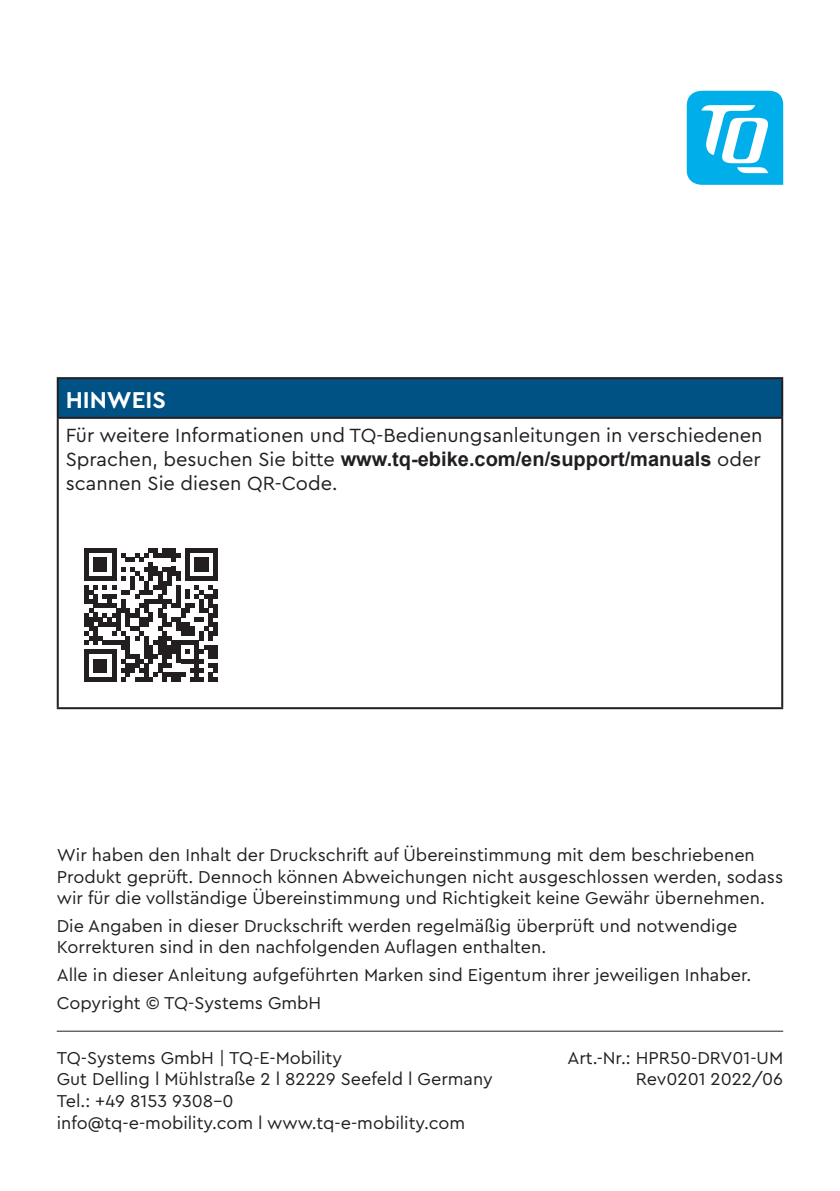
<style>
.page{position:relative;width:840px;height:1191px;background:#fff}
.page>*{position:absolute;margin:0;border:0;box-sizing:border-box;transform-origin:0 0}
.t1{font:700 24px "TQPRO";color:#fff}
.t2{font:20px "TQPRO";color:#231f20}
.t3{font:700 20px "Arial";color:#231f20}
.t4{font:18px/21.6px "TQPRO";color:#231f20}
.s1{font-family:"TQPRO";font-weight:400}
</style>
<div class="page">
<hr style="left:57px;top:1030px;width:725px;height:1px;background:#231f20">
<svg style="left:686px;top:91px;width:96px;height:94px"></svg>
<div style="left:58px;top:378px;width:723px;height:40px;background:#005285"></div>
<hr style="left:57px;top:377px;width:725px;height:2px;background:#231f20">
<hr style="left:57px;top:379px;width:2px;height:38px;background:#231f20">
<hr style="left:780px;top:379px;width:2px;height:38px;background:#231f20">
<hr style="left:57px;top:417px;width:725px;height:2px;background:#231f20">
<hr style="left:57px;top:419px;width:2px;height:288px;background:#231f20">
<hr style="left:780px;top:419px;width:2px;height:288px;background:#231f20">
<hr style="left:57px;top:707px;width:725px;height:2px;background:#231f20">
<svg style="left:84px;top:548px;width:133px;height:134px"></svg>
<h1 class="t1" style="left:66px;top:384px;width:101px">HINWEIS</h1>
<p class="t2" style="left:66px;top:422px;width:698px">Für weitere Informationen und TQ-Bedienungsanleitungen in verschiedenen</p>
<p class="t3" style="left:66px;top:445px;width:696px"><span class="s1">Sprachen, besuchen Sie bitte</span> www.tq-ebike.com/en/support/manuals <span class="s1">oder</span></p>
<p class="t2" style="left:66px;top:470px;width:273px">scannen Sie diesen QR-Code.</p>
<p class="t4" style="left:57px;top:843px;width:727px">Wir haben den Inhalt der Druckschrift auf Übereinstimmung mit dem beschriebenen<br>Produkt geprüft. Dennoch können Abweichungen nicht ausgeschlossen werden, sodass wir für die vollständige Übereinstimmung und Richtigkeit keine Gewähr übernehmen.</p>
<p class="t4" style="left:57px;top:914px;width:681px">Die Angaben in dieser Druckschrift werden regelmäßig überprüft und notwendige<br>Korrekturen sind in den nachfolgenden Auflagen enthalten.</p>
<p class="t4" style="left:57px;top:960px;width:695px;line-height:27.6px">Alle in dieser Anleitung aufgeführten Marken sind Eigentum ihrer jeweiligen Inhaber.<br>Copyright © TQ-Systems GmbH</p>
<p class="t4" style="left:57px;top:1046px;width:287px">TQ-Systems GmbH | TQ-E-Mobility</p>
<p class="t4" style="left:567px;top:1046px;width:217px">Art.-Nr.: HPR50-DRV01-UM</p>
<p class="t4" style="left:57px;top:1067px;width:437px">Gut Delling l Mühlstraße 2 l 82229 Seefeld l Germany</p>
<p class="t4" style="left:635px;top:1067px;width:149px">Rev0201 2022/06</p>
<p class="t4" style="left:57px;top:1089px;width:409px">Tel.: +49 8153 9308-0<br>info@tq-e-mobility.com l www.tq-e-mobility.com</p>
</div>
